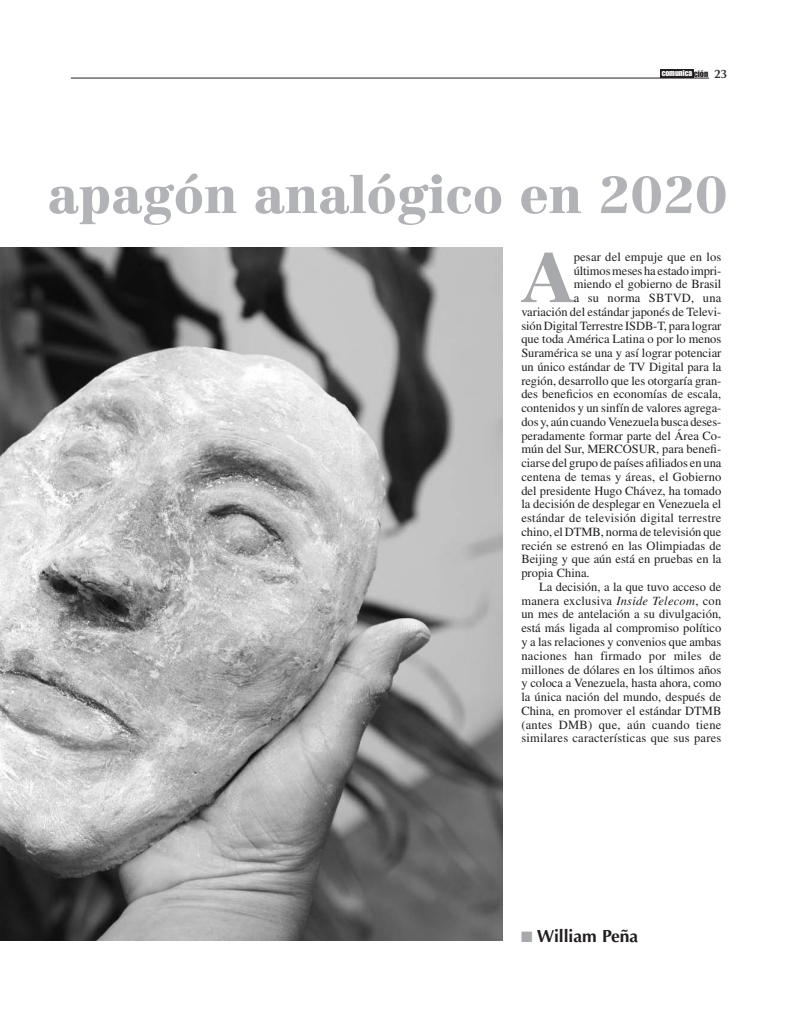
<style>
.page{position:relative;width:798px;height:1028px;background:#fff}
.page>*{position:absolute;margin:0;border:0;box-sizing:border-box;transform-origin:0 0}
.t1{font:900 69.5px "Centennial";color:#a8a9ad}
.t2{font:900 51.25px "Centennial";color:#b2b3b7}
.t3{font:700 17.5px "Optima";color:#231f20}
.t4{font:12.5px "Times";color:#231f20}
.t5{font:12.5px "Times";letter-spacing:.02em;color:#231f20}
.t6{font:8.38px "Impact";color:#fff}
.s1{font-size:9px;color:#231f20}
.s2{font-family:"Optima";font-weight:600;font-size:12.25px;color:#231f20}
.s3{font-style:italic}
.s4{color:#a8a9ad}
</style>
<div class="page">
<hr style="left:71px;top:78px;width:637px;height:1px;background:#231f20">
<div style="left:660px;top:69px;width:33px;height:9px;background:#231f20"></div>
<img style="left:0;top:247px;width:502px;height:693px">
<p class="t6" style="left:661px;top:70px;width:67px">comunica <span class="s1">ción</span> <span class="s2">23</span></p>
<h2 class="t2" style="left:47px;top:174px;width:681px">apagón analógico en 2020</h2>
<h1 class="t1" style="left:522px;top:249px;width:53px">A</h1>
<p class="t4" style="left:573px;top:252px;width:149px">pesar del empuje que en los</p>
<p class="t4" style="left:573px;top:266px;width:149px">últimos meses ha estado impri-</p>
<p class="t4" style="left:573px;top:279px;width:149px">miendo el gobierno de Brasil</p>
<p class="t5" style="left:573px;top:293px;width:149px">a su norma SBTVD, una</p>
<p class="t4" style="left:521px;top:307px;width:201px">variación del estándar japonés de Televi-</p>
<p class="t4" style="left:521px;top:321px;width:201px">sión Digital Terrestre ISDB-T, para lograr</p>
<p class="t4" style="left:521px;top:334px;width:201px">que toda América Latina o por lo menos</p>
<p class="t4" style="left:521px;top:348px;width:201px">Suramérica se una y así lograr potenciar</p>
<p class="t4" style="left:521px;top:362px;width:201px">un único estándar de TV Digital para la</p>
<p class="t4" style="left:521px;top:376px;width:201px">región, desarrollo que les otorgaría gran-</p>
<p class="t4" style="left:521px;top:389px;width:201px">des beneficios en economías de escala,</p>
<p class="t4" style="left:521px;top:403px;width:201px">contenidos y un sinfín de valores agrega-</p>
<p class="t4" style="left:521px;top:417px;width:201px">dos y, aún cuando Venezuela busca deses-</p>
<p class="t4" style="left:521px;top:431px;width:201px">peradamente formar parte del Área Co-</p>
<p class="t4" style="left:521px;top:444px;width:201px">mún del Sur, MERCOSUR, para benefi-</p>
<p class="t4" style="left:521px;top:458px;width:201px">ciarse del grupo de países afiliados en una</p>
<p class="t4" style="left:521px;top:472px;width:201px">centena de temas y áreas, el Gobierno</p>
<p class="t4" style="left:521px;top:486px;width:201px">del presidente Hugo Chávez, ha tomado</p>
<p class="t4" style="left:521px;top:499px;width:201px">la decisión de desplegar en Venezuela el</p>
<p class="t5" style="left:521px;top:513px;width:201px">estándar de televisión digital terrestre</p>
<p class="t4" style="left:521px;top:527px;width:201px">chino, el DTMB, norma de televisión que</p>
<p class="t4" style="left:521px;top:541px;width:201px">recién se estrenó en las Olimpiadas de</p>
<p class="t4" style="left:521px;top:554px;width:201px">Beijing y que aún está en pruebas en la</p>
<p class="t4" style="left:521px;top:568px;width:70px">propia China.</p>
<p class="t4" style="left:539px;top:582px;width:184px">La decisión, a la que tuvo acceso de</p>
<p class="t5" style="left:521px;top:596px;width:201px">manera exclusiva <span class="s3">Inside Telecom</span>, con</p>
<p class="t4" style="left:521px;top:609px;width:201px">un mes de antelación a su divulgación,</p>
<p class="t4" style="left:521px;top:623px;width:201px">está más ligada al compromiso político</p>
<p class="t4" style="left:521px;top:637px;width:201px">y a las relaciones y convenios que ambas</p>
<p class="t5" style="left:521px;top:651px;width:201px">naciones han firmado por miles de</p>
<p class="t4" style="left:521px;top:664px;width:201px">millones de dólares en los últimos años</p>
<p class="t4" style="left:521px;top:678px;width:201px">y coloca a Venezuela, hasta ahora, como</p>
<p class="t4" style="left:521px;top:692px;width:201px">la única nación del mundo, después de</p>
<p class="t4" style="left:521px;top:706px;width:201px">China, en promover el estándar DTMB</p>
<p class="t5" style="left:521px;top:719px;width:201px">(antes DMB) que, aún cuando tiene</p>
<p class="t4" style="left:521px;top:733px;width:201px">similares características que sus pares</p>
<h3 class="t3" style="left:521px;top:928px;width:119px"><span class="s4">■</span> William Peña</h3>
</div>
